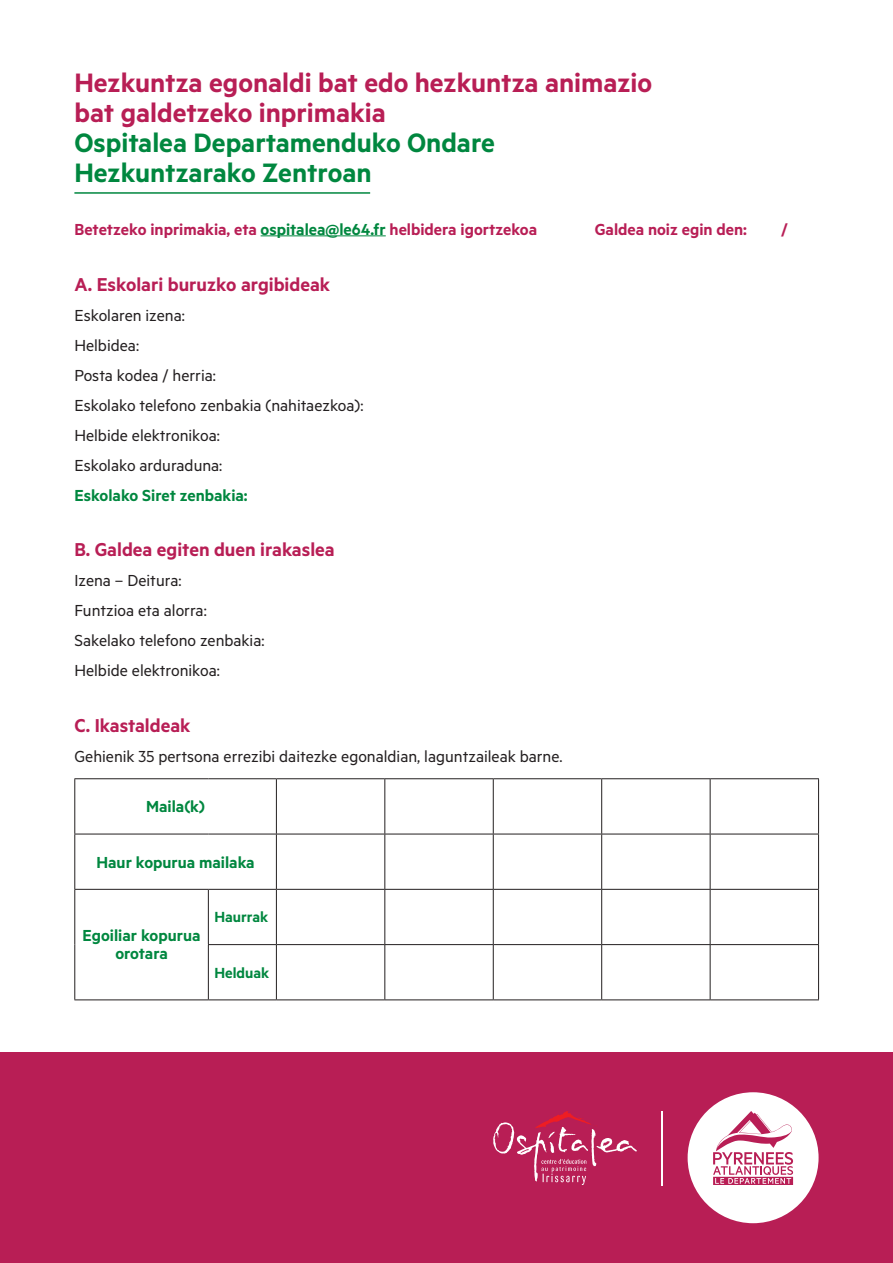
<style>
.page{position:relative;width:893px;height:1263px;background:#fff}
.page>*{position:absolute;margin:0;border:0;box-sizing:border-box;transform-origin:0 0}
.t1{font:600 30px/30px "Metric";color:#b81e55}
.t2{font:600 30px/30px "Metric";color:#00873f}
.t3{font:600 21px "Metric";color:#b81e55}
.t4{font:18px/30px "Metric";color:#231f20}
.t5{font:600 18px "Metric";color:#b81e55}
.t6{font:600 18px/18px "Metric";color:#00873f;text-align:center}
.t7{font:600 16.5px "Metric";color:#00873f}
.s1{color:#00873f}
</style>
<div class="page">
<hr style="left:74px;top:778px;width:134px;height:1px;background:#231f20">
<hr style="left:74px;top:779px;width:1px;height:55px;background:#231f20">
<hr style="left:208px;top:778px;width:68px;height:1px;background:#231f20">
<hr style="left:276px;top:778px;width:109px;height:1px;background:#231f20">
<hr style="left:276px;top:779px;width:1px;height:55px;background:#231f20">
<hr style="left:385px;top:778px;width:108px;height:1px;background:#231f20">
<hr style="left:384px;top:779px;width:1px;height:55px;background:#231f20">
<hr style="left:493px;top:778px;width:109px;height:1px;background:#231f20">
<hr style="left:493px;top:779px;width:1px;height:55px;background:#231f20">
<hr style="left:602px;top:778px;width:108px;height:1px;background:#231f20">
<hr style="left:601px;top:779px;width:1px;height:55px;background:#231f20">
<hr style="left:710px;top:778px;width:109px;height:1px;background:#231f20">
<hr style="left:710px;top:779px;width:1px;height:55px;background:#231f20">
<hr style="left:818px;top:779px;width:1px;height:55px;background:#231f20">
<hr style="left:74px;top:834px;width:134px;height:1px;background:#231f20">
<hr style="left:74px;top:834px;width:1px;height:55px;background:#231f20">
<hr style="left:208px;top:834px;width:68px;height:1px;background:#231f20">
<hr style="left:276px;top:834px;width:109px;height:1px;background:#231f20">
<hr style="left:276px;top:834px;width:1px;height:55px;background:#231f20">
<hr style="left:385px;top:834px;width:108px;height:1px;background:#231f20">
<hr style="left:384px;top:834px;width:1px;height:55px;background:#231f20">
<hr style="left:493px;top:834px;width:109px;height:1px;background:#231f20">
<hr style="left:493px;top:834px;width:1px;height:55px;background:#231f20">
<hr style="left:602px;top:834px;width:108px;height:1px;background:#231f20">
<hr style="left:601px;top:834px;width:1px;height:55px;background:#231f20">
<hr style="left:710px;top:834px;width:109px;height:1px;background:#231f20">
<hr style="left:710px;top:834px;width:1px;height:55px;background:#231f20">
<hr style="left:818px;top:834px;width:1px;height:55px;background:#231f20">
<hr style="left:74px;top:889px;width:134px;height:1px;background:#231f20">
<hr style="left:74px;top:890px;width:1px;height:54px;background:#231f20">
<hr style="left:208px;top:889px;width:68px;height:1px;background:#231f20">
<hr style="left:208px;top:890px;width:1px;height:54px;background:#231f20">
<hr style="left:276px;top:889px;width:109px;height:1px;background:#231f20">
<hr style="left:276px;top:890px;width:1px;height:54px;background:#231f20">
<hr style="left:385px;top:889px;width:108px;height:1px;background:#231f20">
<hr style="left:384px;top:890px;width:1px;height:54px;background:#231f20">
<hr style="left:493px;top:889px;width:109px;height:1px;background:#231f20">
<hr style="left:493px;top:890px;width:1px;height:54px;background:#231f20">
<hr style="left:602px;top:889px;width:108px;height:1px;background:#231f20">
<hr style="left:601px;top:890px;width:1px;height:54px;background:#231f20">
<hr style="left:710px;top:889px;width:109px;height:1px;background:#231f20">
<hr style="left:710px;top:890px;width:1px;height:54px;background:#231f20">
<hr style="left:818px;top:890px;width:1px;height:54px;background:#231f20">
<hr style="left:74px;top:944px;width:1px;height:55px;background:#231f20">
<hr style="left:208px;top:944px;width:68px;height:1px;background:#231f20">
<hr style="left:208px;top:945px;width:1px;height:54px;background:#231f20">
<hr style="left:276px;top:944px;width:109px;height:1px;background:#231f20">
<hr style="left:276px;top:945px;width:1px;height:54px;background:#231f20">
<hr style="left:385px;top:944px;width:108px;height:1px;background:#231f20">
<hr style="left:384px;top:945px;width:1px;height:54px;background:#231f20">
<hr style="left:493px;top:944px;width:109px;height:1px;background:#231f20">
<hr style="left:493px;top:945px;width:1px;height:54px;background:#231f20">
<hr style="left:602px;top:944px;width:108px;height:1px;background:#231f20">
<hr style="left:601px;top:945px;width:1px;height:54px;background:#231f20">
<hr style="left:710px;top:944px;width:109px;height:1px;background:#231f20">
<hr style="left:710px;top:945px;width:1px;height:54px;background:#231f20">
<hr style="left:818px;top:945px;width:1px;height:54px;background:#231f20">
<hr style="left:74px;top:999px;width:134px;height:1px;background:#231f20">
<hr style="left:208px;top:999px;width:68px;height:1px;background:#231f20">
<hr style="left:276px;top:999px;width:109px;height:1px;background:#231f20">
<hr style="left:385px;top:999px;width:108px;height:1px;background:#231f20">
<hr style="left:493px;top:999px;width:109px;height:1px;background:#231f20">
<hr style="left:602px;top:999px;width:108px;height:1px;background:#231f20">
<hr style="left:710px;top:999px;width:109px;height:1px;background:#231f20">
<hr style="left:261px;top:236px;width:125px;height:1px;background:#00873f">
<div style="left:0;top:1052px;width:893px;height:211px;background:#b81e55"></div>
<hr style="left:74px;top:192px;width:296px;height:2px;background:#00873f">
<div style="left:688px;top:1092px;width:131px;height:131px;background:#fff;border-radius:50%"></div>
<svg style="left:713px;top:1111px;width:80px;height:74px"></svg>
<hr style="left:661px;top:1111px;width:2px;height:74px;background:#fff">
<svg style="left:493px;top:1111px;width:144px;height:74px"></svg>
<h1 class="t1" style="left:74px;top:67px;width:579px">Hezkuntza egonaldi bat edo hezkuntza animazio bat galdetzeko inprimakia</h1>
<h1 class="t2" style="left:74px;top:127px;width:422px">Ospitalea Departamenduko Ondare<br>Hezkuntzarako Zentroan</h1>
<p class="t5" style="left:74px;top:218px;width:464px">Betetzeko inprimakia, eta <span class="s1">ospitalea@le64.fr</span> helbidera igortzekoa</p>
<p class="t5" style="left:595px;top:218px;width:154px">Galdea noiz egin den:</p>
<p class="t5" style="left:781px;top:218px;width:8px">/</p>
<p class="t3" style="left:74px;top:272px;width:257px">A. Eskolari buruzko argibideak</p>
<p class="t4" style="left:74px;top:300px;width:291px">Eskolaren izena:<br>Helbidea:<br>Posta kodea / herria:<br>Eskolako telefono zenbakia (nahitaezkoa):<br>Helbide elektronikoa:<br>Eskolako arduraduna:</p>
<p class="t6" style="left:74px;top:486px;width:175px">Eskolako Siret zenbakia:</p>
<p class="t3" style="left:74px;top:537px;width:262px">B. Galdea egiten duen irakaslea</p>
<p class="t4" style="left:74px;top:565px;width:192px">Izena – Deitura:<br>Funtzioa eta alorra:<br>Sakelako telefono zenbakia:<br>Helbide elektronikoa:</p>
<p class="t3" style="left:74px;top:712px;width:117px">C. Ikastaldeak</p>
<p class="t4" style="left:74px;top:740px;width:490px">Gehienik 35 pertsona errezibi daitezke egonaldian, laguntzaileak barne.</p>
<p class="t6" style="left:146px;top:797px;width:60px">Maila(k)</p>
<p class="t6" style="left:96px;top:852px;width:160px">Haur kopurua mailaka</p>
<p class="t6" style="left:83px;top:926px;width:119px">Egoiliar kopurua orotara</p>
<p class="t7" style="left:214px;top:907px;width:55px">Haurrak</p>
<p class="t7" style="left:214px;top:963px;width:56px">Helduak</p>
</div>
